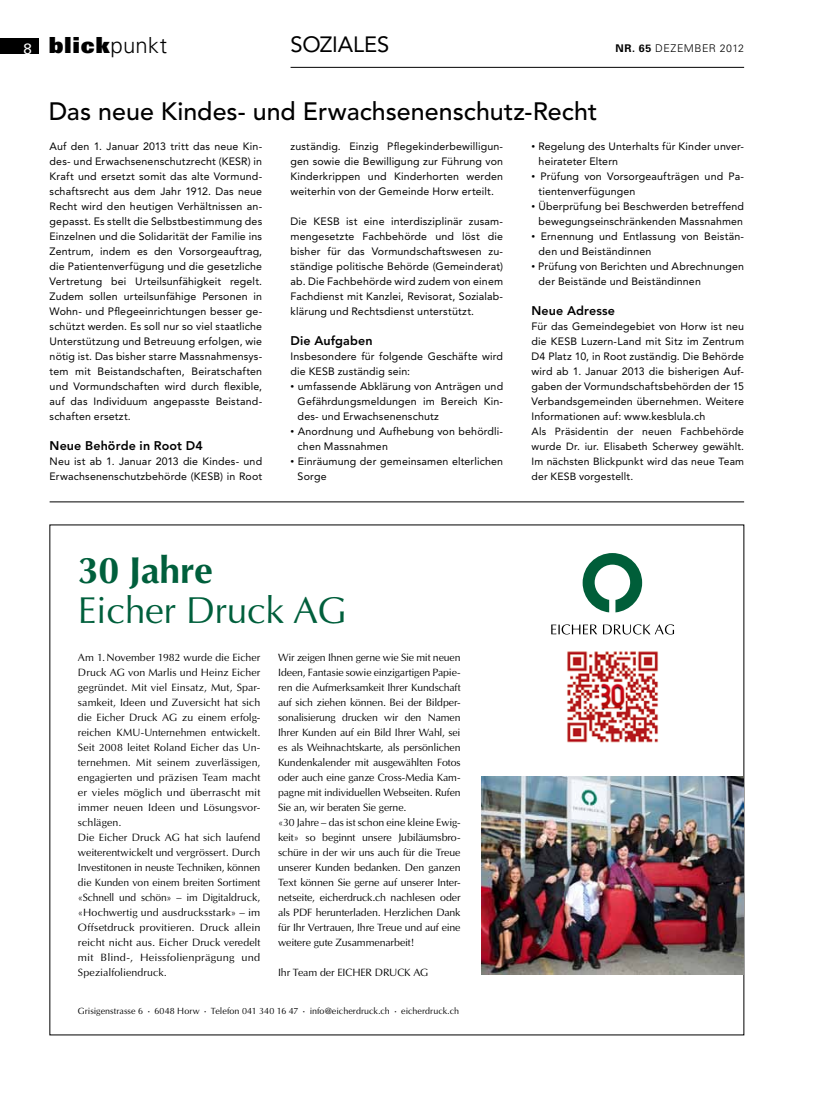
<style>
.page{position:relative;width:815px;height:1099px;background:#fff}
.page>*{position:absolute;margin:0;border:0;box-sizing:border-box;transform-origin:0 0}
.t1{font:37.5px "Optima CE";letter-spacing:-.01em;color:#005f3c}
.t2{font:700 37.5px "Optima CE";letter-spacing:-.01em;color:#005f3c}
.t3{font:500 25px "Avenir";color:#000}
.t4{font:900 22.12px "Univers";letter-spacing:.05em;color:#000}
.t5{font:22px "Avenir";letter-spacing:-.005em;color:#000}
.t6{font:800 12.5px "Avenir";letter-spacing:.01em;color:#000}
.t7{font:10.62px/15px "Avenir";letter-spacing:.015em;color:#000}
.t8{font:10.62px/15px "Optima CE";letter-spacing:-.005em;color:#000}
.t9{font:300 10.62px "Univers";letter-spacing:.05em;color:#000}
.t10{font:10.38px/15px "Avenir";letter-spacing:.015em;color:#000;text-align:justify}
.t11{font:9px "Optima CE";color:#000}
.s1{font-weight:400;font-size:15px;color:#fff}
.s2{font-weight:300}
.s3{font-weight:700}
.s4{font-size:7.5px}
.s5{font-size:3.75px}
</style>
<div class="page">
<hr style="left:291px;top:67px;width:453px;height:1px;background:#000">
<div style="left:0;top:38px;width:39px;height:16px;background:#000"></div>
<svg style="left:551px;top:624px;width:46px;height:10px"></svg>
<svg style="left:603px;top:624px;width:71px;height:10px"></svg>
<svg style="left:583px;top:553px;width:59px;height:59px"></svg>
<img style="left:482px;top:776px;width:262px;height:198px">
<img style="left:567px;top:651px;width:91px;height:92px">
<hr style="left:50px;top:501px;width:694px;height:1px;background:#000">
<h3 class="t4" style="left:24px;top:31px;width:145px"><span class="s1">8</span> blick<span class="s2">punkt</span></h3>
<h3 class="t5" style="left:291px;top:32px;width:86px">Soziales</h3>
<p class="t9" style="left:616px;top:42px;width:130px"><span class="s3">NR. 65</span> DezEMBER 2012</p>
<h2 class="t3" style="left:49px;top:97px;width:550px">Das neue Kindes- und Erwachsenenschutz-Recht</h2>
<p class="t7" style="left:50px;top:139px;width:214px;text-align:justify">Auf den 1. Januar 2013 tritt das neue Kin&shy;des- und Erwachsenenschutzrecht (KESR) in Kraft und ersetzt somit das alte Vormund&shy;schaftsrecht aus dem Jahr 1912. Das neue Recht wird den heutigen Verhältnissen an&shy;gepasst. Es stellt die Selbstbestimmung des Einzelnen und die Solidarität der Familie ins Zentrum, indem es den Vorsorgeauftrag, die Patientenverfügung und die gesetzliche Vertretung bei Urteilsunfähigkeit regelt.<br>Zudem sollen urteilsunfähige Personen in Wohn- und Pflegeeinrichtungen besser ge&shy;schützt werden. Es soll nur so viel staatliche Unterstützung und Betreuung erfolgen, wie nötig ist. Das bisher starre Massnahmensys&shy;tem mit Beistandschaften, Beiratschaften und Vormundschaften wird durch flexible, auf das I ndividuum angepasste Beistand&shy;schaften ersetzt.</p>
<p class="t6" style="left:50px;top:438px;width:155px">Neue Behörde in Root D4</p>
<p class="t7" style="left:50px;top:454px;width:214px">Neu ist ab 1. Januar 2013 die Kindes- und<br>Erwachsenenschutzbehörde (KESB) in Root</p>
<p class="t7" style="left:539px;top:139px;width:207px;text-indent:-7px"><span class="s4">•</span> Regelung des Unterhalts für Kinder unver&shy;heirateter Eltern</p>
<p class="t7" style="left:539px;top:169px;width:207px;text-indent:-7px"><span class="s4">•</span> Prüfung von Vorsorgeaufträgen und Pa&shy;tientenverfügungen</p>
<p class="t7" style="left:531px;top:199px;width:214px;text-align:center"><span class="s4">•</span> Überprüfung bei Beschwerden betreffend bewegungseinschränkenden Massnahmen</p>
<p class="t7" style="left:539px;top:229px;width:207px;text-indent:-7px"><span class="s4">•</span> Ernennung und Entlassung von Beistän&shy;den und Beiständinnen</p>
<p class="t7" style="left:539px;top:259px;width:207px;text-indent:-7px"><span class="s4">•</span> Prüfung von Berichten und Abrechnungen der Beistände und Beiständinnen</p>
<p class="t6" style="left:531px;top:303px;width:85px">Neue Adresse</p>
<p class="t7" style="left:531px;top:319px;width:214px;text-align:justify">Für das Gemeindegebiet von Horw ist neu die KESB Luzern-Land mit Sitz im Zentrum D4 Platz 10, in Root zuständig. Die Behörde wird ab 1. Januar 2013 die bisherigen Auf&shy;gaben der Vormundschaftsbehörden der 15<br>Verbandsgemeinden übernehmen. Weitere I nformationen auf: www.kesblula.ch</p>
<p class="t10" style="left:531px;top:424px;width:214px">Als Präsidentin der neuen Fachbehörde wurde Dr. iur. Elisabeth Scherwey gewählt.<br>I m nächsten Blickpunkt wird das neue Team der KESB vorgestellt.</p>
<p class="t7" style="left:291px;top:139px;width:214px;text-align:justify">zuständig. Einzig Pflegekinderbewilligun&shy;gen sowie die Bewilligung zur Führung von Kinderkrippen und Kinderhorten werden weiterhin von der Gemeinde Horw erteilt.</p>
<p class="t7" style="left:291px;top:214px;width:214px;text-align:justify">Die KESB ist eine interdisziplinär zusam&shy;mengesetzte Fachbehörde und löst die bisher für das Vormundschaftswesen zu&shy;ständige politische Behörde (Gemeinderat) ab. Die Fachbehörde wird zudem von einem Fachdienst mit Kanzlei, Revisorat, Sozialab&shy;klärung und Rechtsdienst unterstützt.</p>
<p class="t6" style="left:291px;top:333px;width:84px">Die Aufgaben</p>
<p class="t7" style="left:291px;top:349px;width:214px">I nsbesondere für folgende Geschäfte wird die KESB zuständig sein:</p>
<p class="t7" style="left:298px;top:379px;width:207px;text-align:justify;text-indent:-7px"><span class="s4">•</span> umfassende Abklärung von Anträgen und Gefährdungsmeldungen im Bereich Kin&shy;des- und Erwachsenenschutz</p>
<p class="t7" style="left:298px;top:424px;width:207px;text-indent:-7px"><span class="s4">•</span> Anordnung und Aufhebung von behördli&shy;chen Massnahmen</p>
<p class="t7" style="left:298px;top:454px;width:207px;text-indent:-7px"><span class="s4">•</span> Einräumung der gemeinsamen elterlichen<br>Sorge</p>
<h1 class="t2" style="left:78px;top:551px;width:136px">30 Jahre</h1>
<h1 class="t1" style="left:78px;top:591px;width:271px">Eicher Druck AG</h1>
<p class="t8" style="left:78px;top:649px;width:184px">Am 1.November 1982 wurde die Eicher Druck AG von Marlis und Heinz Eicher gegründet. Mit viel Einsatz, Mut, Spar&shy;samkeit, Ideen und Zuversicht hat sich die Eicher Druck AG zu einem erfolg&shy;reichen KMU-Unternehmen entwickelt.<br>Seit 2008 leitet Roland Eicher das Un&shy;ternehmen. Mit seinem zuverlässigen, engagierten und präzisen Team macht er vieles möglich und überrascht mit immer neuen Ideen und Lösungsvor&shy;schlägen.<br>Die Eicher Druck AG hat sich laufend weiterentwickelt und vergrössert. Durch Investitonen in neuste Techniken, können die Kunden von einem breiten Sortiment «Schnell und schön» – im Digitaldruck, «Hochwertig und ausdrucksstark» – im Offsetdruck provitieren. Druck allein reicht nicht aus. Eicher Druck veredelt mit Blind-, Heissfolienprägung und Spezialfoliendruck.</p>
<p class="t8" style="left:278px;top:649px;width:184px">Wir zeigen Ihnen gerne wie Sie mit neuen Ideen, Fantasie sowie einzigartigen Papie&shy;ren die Aufmerksamkeit Ihrer Kundschaft auf sich ziehen können. Bei der Bildper&shy;sonalisierung drucken wir den Namen Ihrer Kunden auf ein Bild Ihrer Wahl, sei es als Weihnachtskarte, als persönlichen Kundenkalender mit ausgewählten Fotos oder auch eine ganze Cross-Media Kam&shy;pagne mit individuellen Webseiten. Rufen Sie an, wir beraten Sie gerne.<br>«30 Jahre – das ist schon eine kleine Ewig&shy;keit» so beginnt unsere Jubiläumsbro&shy;schüre in der wir uns auch für die Treue unserer Kunden bedanken. Den ganzen Text können Sie gerne auf unserer Inter&shy;netseite, eicherdruck.ch nachlesen oder als PDF herunterladen. Herzlichen Dank für Ihr Vertrauen, Ihre Treue und auf eine weitere gute Zusammenarbeit!</p>
<p class="t8" style="left:278px;top:964px;width:152px">Ihr Team der EICHER DRUCK AG</p>
<p class="t11" style="left:78px;top:1006px;width:67px">Grisigenstrasse 6</p>
<p class="t11" style="left:148px;top:1006px;width:54px"><span class="s5">•</span> 6048 Horw</p>
<p class="t11" style="left:204px;top:1006px;width:96px"><span class="s5">•</span> Telefon 041 340 16 47</p>
<p class="t11" style="left:303px;top:1006px;width:88px"><span class="s5">•</span> info@eicherdruck.ch</p>
<p class="t11" style="left:394px;top:1006px;width:66px"><span class="s5">•</span> eicherdruck.ch</p>
</div>
